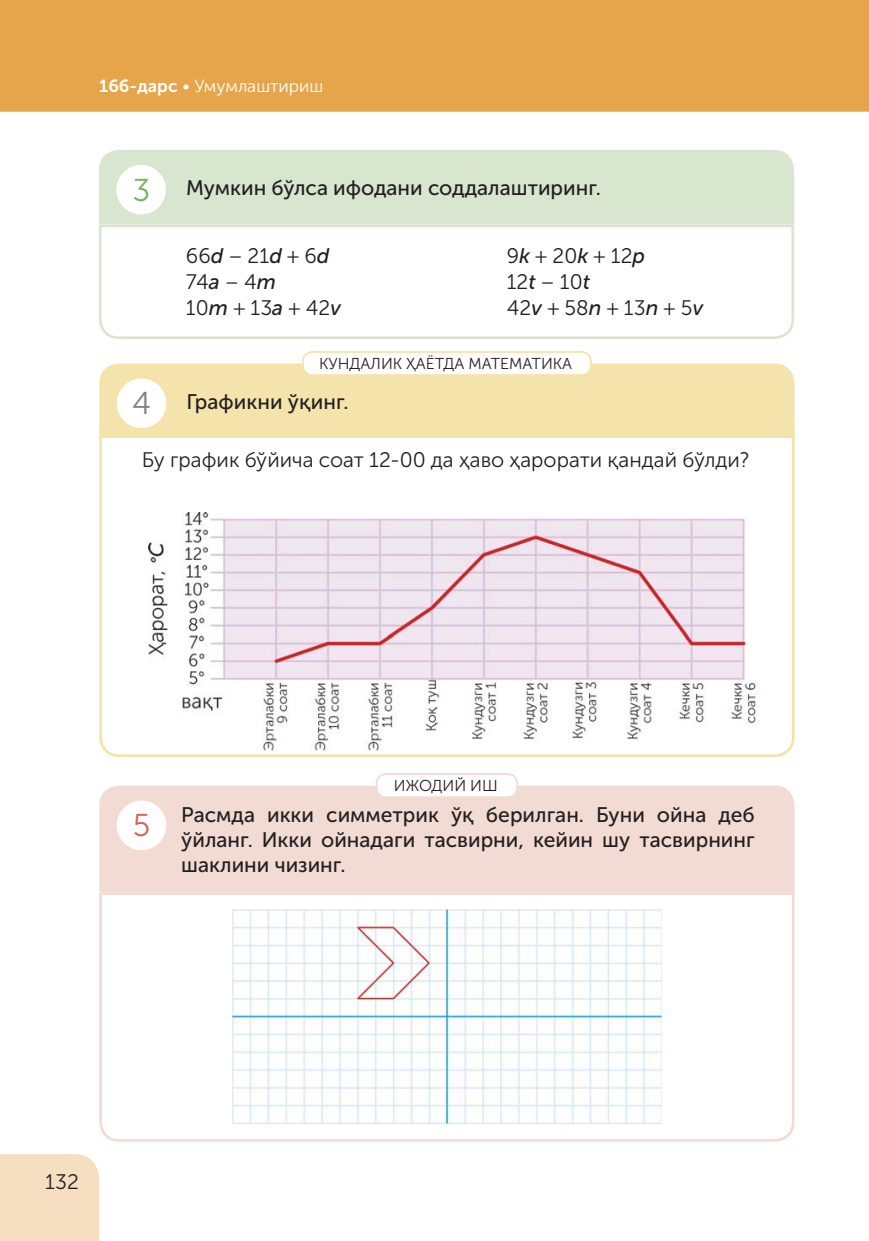
<style>
.page{position:relative;width:869px;height:1241px;background:#fff}
.page>*{position:absolute;margin:0;border:0;box-sizing:border-box;transform-origin:0 0}
.t1{font:31.5px "Museo Sans Cyrl 300";color:#73b25e}
.t2{font:31.5px "Museo Sans Cyrl 300";color:#808285}
.t3{font:31.5px "Museo Sans Cyrl 300";color:#cd675a}
.t4{font:21px/25.2px "Museo Sans Cyrl 500";color:#231f20;text-align:justify}
.t5{font:21px/26.2px "Museo Sans Cyrl 300";color:#231f20}
.t6{font:17.5px "Museo Sans Cyrl 300";color:#fff}
.t7{font:15.75px "Museo Sans Cyrl 300";color:#231f20}
.s1{font-family:"Museo Sans Cyrl 700"}
.s2{font-family:"Museo Sans Cyrl 500";font-style:italic}
</style>
<div class="page">
<div style="left:0;top:0;width:868px;height:112px;background:#e6a54b"></div>
<div style="left:0;top:1154px;width:99px;height:86px;background:#f6dfc1"></div>
<div style="left:99px;top:150px;width:694px;height:74px;background:#d9e6cf"></div>
<svg style="left:99px;top:224px;width:694px;height:115px"></svg>
<div style="left:116px;top:165px;width:50px;height:49px;background:#fff;border-radius:50%"></div>
<div style="left:99px;top:363px;width:695px;height:66px;background:#f5e3ac"></div>
<svg style="left:99px;top:429px;width:695px;height:327px"></svg>
<div style="left:117px;top:378px;width:49px;height:50px;background:#fff;border-radius:50%"></div>
<svg style="left:302px;top:351px;width:289px;height:25px"></svg>
<div style="left:99px;top:785px;width:695px;height:107px;background:#f2dbd3"></div>
<svg style="left:99px;top:892px;width:695px;height:249px"></svg>
<div style="left:117px;top:800px;width:49px;height:50px;background:#fff;border-radius:50%"></div>
<svg style="left:375px;top:773px;width:142px;height:25px"></svg>
<img style="left:232px;top:909px;width:429px;height:215px">
<img style="left:149px;top:512px;width:614px;height:239px">
<p class="t6" style="left:99px;top:80px;width:225px"><span class="s1">166-дарс</span> • Умумлаштириш</p>
<h1 class="t1" style="left:132px;top:178px;width:19px">3</h1>
<p class="t4" style="left:186px;top:175px;width:416px">Мумкин бўлса ифодани соддалаштиринг.</p>
<p class="t5" style="left:186px;top:245px;width:157px">66<span class="s2">d</span> – 21<span class="s2">d</span> + 6<span class="s2">d<br></span>74<span class="s2">а</span> – 4<span class="s2">m<br></span>10<span class="s2">m</span> + 13<span class="s2">а</span> + 42<span class="s2">v</span></p>
<p class="t5" style="left:506px;top:245px;width:198px">9<span class="s2">k</span> + 20<span class="s2">k</span> + 12<span class="s2">р<br></span>12<span class="s2">t</span> – 10<span class="s2">t<br></span>42<span class="s2">v</span> + 58<span class="s2">n</span> + 13<span class="s2">n</span> + 5<span class="s2">v</span></p>
<p class="t7" style="left:319px;top:358px;width:254px">КУНДАЛИК ҲАЁТДА МАТЕМАТИКА</p>
<h1 class="t2" style="left:132px;top:392px;width:20px">4</h1>
<p class="t4" style="left:186px;top:389px;width:163px">Графикни ўқинг.</p>
<p class="t5" style="left:142px;top:449px;width:608px">Бу график бўйича соат 12-00 да ҳаво ҳарорати қандай бўлди?</p>
<h1 class="t3" style="left:133px;top:813px;width:19px">5</h1>
<p class="t7" style="left:394px;top:779px;width:105px">ИЖОДИЙ ИШ</p>
<p class="t4" style="left:181px;top:801px;width:574px">Расмда икки симметрик ўқ берилган. Буни ойна деб ўйланг. Икки ойнадаги тасвирни, кейин шу тасвирнинг шаклини чизинг.</p>
<p class="t5" style="left:45px;top:1171px;width:35px">132</p>
</div>
